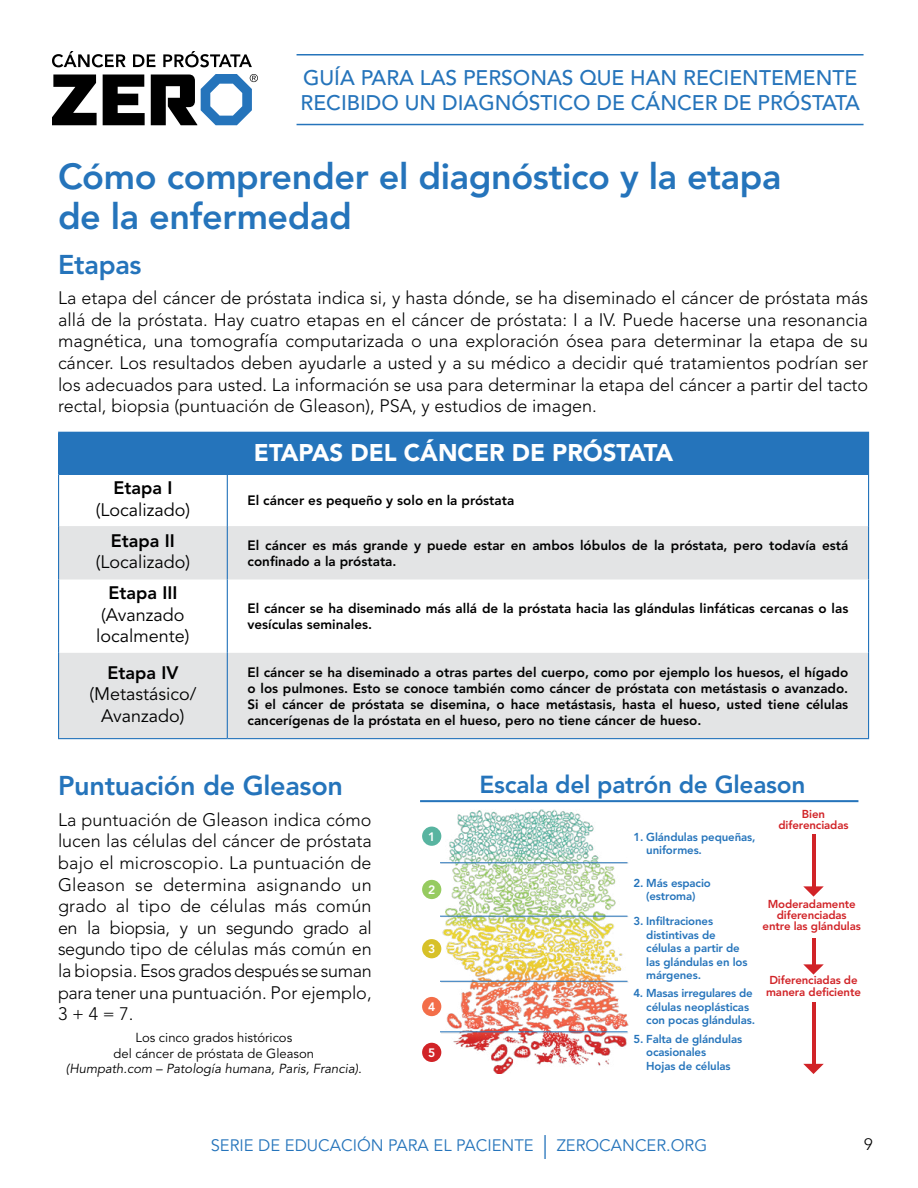
<style>
.page{position:relative;width:918px;height:1188px;background:#fff}
.page>*{position:absolute;margin:0;border:0;box-sizing:border-box;transform-origin:0 0}
.t1{font:800 36px/40.5px "Avenir LT Pro";letter-spacing:-.01em;color:#2574bb}
.t2{font:800 27px "Avenir LT Pro";letter-spacing:-.01em;color:#2574bb}
.t3{font:800 24.45px "Avenir LT Pro";letter-spacing:-.01em;color:#2574bb}
.t4{font:900 24px "Avenir LT Pro";color:#fff}
.t5{font:500 21px/25.5px "Avenir LT Pro";color:#2574bb}
.t6{font:300 18px/21.6px "Avenir LT Pro";color:#000;text-align:justify}
.t7{font:18px/21.6px "Avenir LT Pro";color:#000}
.t8{font:800 18px "Avenir LT Pro";color:#000}
.t9{font:16.5px "Avenir LT Pro";color:#2574bb}
.t10{font:300 16.5px "Avenir LT Pro";color:#000}
.t11{font:800 13.5px/16.2px "Avenir LT Pro";color:#000}
.t12{font:13.05px/15.6px "Avenir LT Pro";color:#000;text-align:center}
.t13{font:italic 13.05px "Avenir LT Pro";color:#000}
.t14{font:800 12.15px "Avenir LT Pro";color:#fff}
.t15{font:800 11.4px/13.5px "Avenir LT Pro";letter-spacing:-.01em;color:#2574bb}
.t16{font:800 11.4px/11.4px "Avenir LT Pro";letter-spacing:-.01em;color:#d12327;text-align:center}
.s1{color:#d12327}
.s2{font-size:23.85px}
</style>
<div class="page">
<hr style="left:297px;top:54px;width:567px;height:2px;background:#2574bb">
<hr style="left:297px;top:124px;width:567px;height:1px;background:#2574bb">
<svg style="left:52px;top:75px;width:45px;height:50px"></svg>
<svg style="left:103px;top:75px;width:42px;height:50px"></svg>
<svg style="left:151px;top:74px;width:107px;height:51px"></svg>
<svg style="left:52px;top:51px;width:200px;height:16px"></svg>
<div style="left:59px;top:432px;width:810px;height:42px;background:#2574bb"></div>
<svg style="left:59px;top:526px;width:809px;height:212px;fill:#e3e4e5"></svg>
<hr style="left:58px;top:432px;width:169px;height:1px;background:#2574bb">
<hr style="left:58px;top:433px;width:1px;height:41px;background:#2574bb">
<hr style="left:58px;top:474px;width:1px;height:52px;background:#2574bb">
<hr style="left:227px;top:474px;width:1px;height:52px;background:#2574bb">
<hr style="left:868px;top:474px;width:1px;height:52px;background:#2574bb">
<hr style="left:58px;top:526px;width:1px;height:54px;background:#2574bb">
<hr style="left:227px;top:526px;width:1px;height:54px;background:#2574bb">
<hr style="left:868px;top:526px;width:1px;height:54px;background:#2574bb">
<hr style="left:58px;top:580px;width:1px;height:73px;background:#2574bb">
<hr style="left:227px;top:580px;width:1px;height:73px;background:#2574bb">
<hr style="left:868px;top:580px;width:1px;height:73px;background:#2574bb">
<hr style="left:58px;top:653px;width:1px;height:85px;background:#2574bb">
<hr style="left:227px;top:653px;width:1px;height:85px;background:#2574bb">
<hr style="left:868px;top:653px;width:1px;height:85px;background:#2574bb">
<hr style="left:58px;top:738px;width:169px;height:1px;background:#2574bb">
<hr style="left:227px;top:738px;width:642px;height:1px;background:#2574bb">
<hr style="left:812px;top:1002px;width:3px;height:68px;background:#d12327">
<img style="left:441px;top:809px;width:188px;height:264px">
<hr style="left:420px;top:800px;width:438px;height:2px;background:#2574bb">
<hr style="left:440px;top:862px;width:187px;height:1px;background:#2574bb">
<hr style="left:440px;top:916px;width:187px;height:1px;background:#2574bb">
<hr style="left:440px;top:981px;width:187px;height:1px;background:#2574bb">
<hr style="left:440px;top:1031px;width:187px;height:1px;background:#2574bb">
<svg style="left:803px;top:886px;width:21px;height:11px"></svg>
<svg style="left:803px;top:964px;width:21px;height:11px"></svg>
<svg style="left:803px;top:1064px;width:21px;height:10px"></svg>
<hr style="left:812px;top:835px;width:3px;height:58px;background:#d12327">
<hr style="left:812px;top:938px;width:3px;height:28px;background:#d12327">
<div style="left:422px;top:1043px;width:19px;height:19px;background:#d12327;border-radius:50%"></div>
<div style="left:422px;top:997px;width:19px;height:19px;background:#f36e49;border-radius:50%"></div>
<div style="left:422px;top:939px;width:19px;height:19px;background:#d7c128;border-radius:50%"></div>
<div style="left:422px;top:880px;width:19px;height:19px;background:#96cb60;border-radius:50%"></div>
<div style="left:422px;top:827px;width:19px;height:19px;background:#58b4a0;border-radius:50%"></div>
<p class="t5" style="left:301px;top:65px;width:561px">GUÍA PARA LAS PERSONAS QUE HAN RECIENTEMENTE<br>RECIBIDO UN DIAGNÓSTICO DE CÁNCER DE PRÓSTATA</p>
<h1 class="t1" style="left:58px;top:156px;width:725px">Cómo comprender el diagnóstico y la etapa de la enfermedad</h1>
<h2 class="t2" style="left:58px;top:248px;width:85px">Etapas</h2>
<p class="t6" style="left:58px;top:287px;width:812px">La etapa del cáncer de próstata indica si, y hasta dónde, se ha diseminado el cáncer de próstata más allá de la próstata. Hay cuatro etapas en el cáncer de próstata: I a IV. Puede hacerse una resonancia magnética, una tomografía computarizada o una exploración ósea para determinar la etapa de su cáncer. Los resultados deben ayudarle a usted y a su médico a decidir qué tratamientos podrían ser los adecuados para usted. La información se usa para determinar la etapa del cáncer a partir del tacto rectal, biopsia (puntuación de Gleason), PSA, y estudios de imagen.</p>
<h3 class="t4" style="left:254px;top:438px;width:421px">ETAPAS DEL CÁNCER DE PRÓSTATA</h3>
<p class="t8" style="left:113px;top:477px;width:61px">Etapa I</p>
<p class="t7" style="left:96px;top:499px;width:96px">(Localizado)</p>
<p class="t11" style="left:248px;top:493px;width:268px">El cáncer es pequeño y solo en la próstata</p>
<p class="t8" style="left:111px;top:530px;width:66px">Etapa II</p>
<p class="t7" style="left:96px;top:552px;width:96px">(Localizado)</p>
<p class="t11" style="left:248px;top:537px;width:602px">El cáncer es más grande y puede estar en ambos lóbulos de la próstata, pero todavía está confinado a la próstata.</p>
<p class="t8" style="left:108px;top:582px;width:71px">Etapa III</p>
<p class="t7" style="left:96px;top:604px;width:95px">(Avanzado localmente)</p>
<p class="t11" style="left:248px;top:600px;width:602px">El cáncer se ha diseminado más allá de la próstata hacia las glándulas linfáticas cercanas o las vesículas seminales.</p>
<p class="t8" style="left:107px;top:662px;width:73px">Etapa IV</p>
<p class="t7" style="left:89px;top:684px;width:109px;text-align:center">(Metastásico/<br>Avanzado)</p>
<p class="t11" style="left:248px;top:664px;width:602px;text-align:justify">El cáncer se ha diseminado a otras partes del cuerpo, como por ejemplo los huesos, el hígado o los pulmones. Esto se conoce también como cáncer de próstata con metástasis o avanzado.<br>Si el cáncer de próstata se disemina, o hace metástasis, hasta el hueso, usted tiene células cancerígenas de la próstata en el hueso, pero no tiene cáncer de hueso.</p>
<h2 class="t2" style="left:58px;top:770px;width:287px">Puntuación de Gleason</h2>
<p class="t6" style="left:58px;top:809px;width:315px">La puntuación de Gleason indica cómo lucen las células del cáncer de próstata bajo el microscopio. La puntuación de Gleason se determina asignando un grado al tipo de células más común en la biopsia, y un segundo grado al segundo tipo de células más común en la biopsia. Esos grados después se suman para tener una puntuación. Por ejemplo, 3 + 4 = 7.</p>
<p class="t12" style="left:114px;top:1030px;width:202px">Los cinco grados históricos<br>del cáncer de próstata de Gleason</p>
<p class="t13" style="left:66px;top:1061px;width:297px">(Humpath.com – Patología humana, Paris, Francia).</p>
<p class="t14" style="left:428px;top:829px;width:9px">1</p>
<p class="t14" style="left:428px;top:883px;width:9px">2</p>
<p class="t14" style="left:428px;top:942px;width:9px">3</p>
<p class="t14" style="left:428px;top:1000px;width:9px">4</p>
<p class="t14" style="left:428px;top:1046px;width:9px">5</p>
<h3 class="t3" style="left:480px;top:770px;width:327px">Escala del patrón de Gleason</h3>
<p class="t15" style="left:646px;top:830px;width:111px;text-indent:-13px">1. Glándulas pequeñas, uniformes.</p>
<p class="t16" style="left:779px;top:808px;width:71px">Bien diferenciadas</p>
<p class="t15" style="left:633px;top:876px;width:79px;text-align:center">2. Más espacio (estroma)</p>
<p class="t16" style="left:763px;top:898px;width:100px">Moderadamente diferenciadas entre las glándulas</p>
<p class="t15" style="left:646px;top:915px;width:103px;text-indent:-13px">3. Infiltraciones distintivas de células a partir de las glándulas en los márgenes.</p>
<p class="t16" style="left:769px;top:975px;width:90px">Diferenciadas de</p>
<p class="t15" style="left:646px;top:986px;width:216px;text-indent:-13px">4. Masas irregulares de <span class="s1">manera deficiente </span>células neoplásticas<br>con pocas glándulas.</p>
<p class="t15" style="left:646px;top:1032px;width:97px;text-indent:-13px">5. Falta de glándulas ocasionales<br>Hojas de células</p>
<p class="t9" style="left:211px;top:1135px;width:498px">SERIE DE EDUCACIÓN PARA EL PACIENTE <span class="s2">|</span> ZEROCANCER.ORG</p>
<p class="t10" style="left:864px;top:1135px;width:10px">9</p>
</div>
